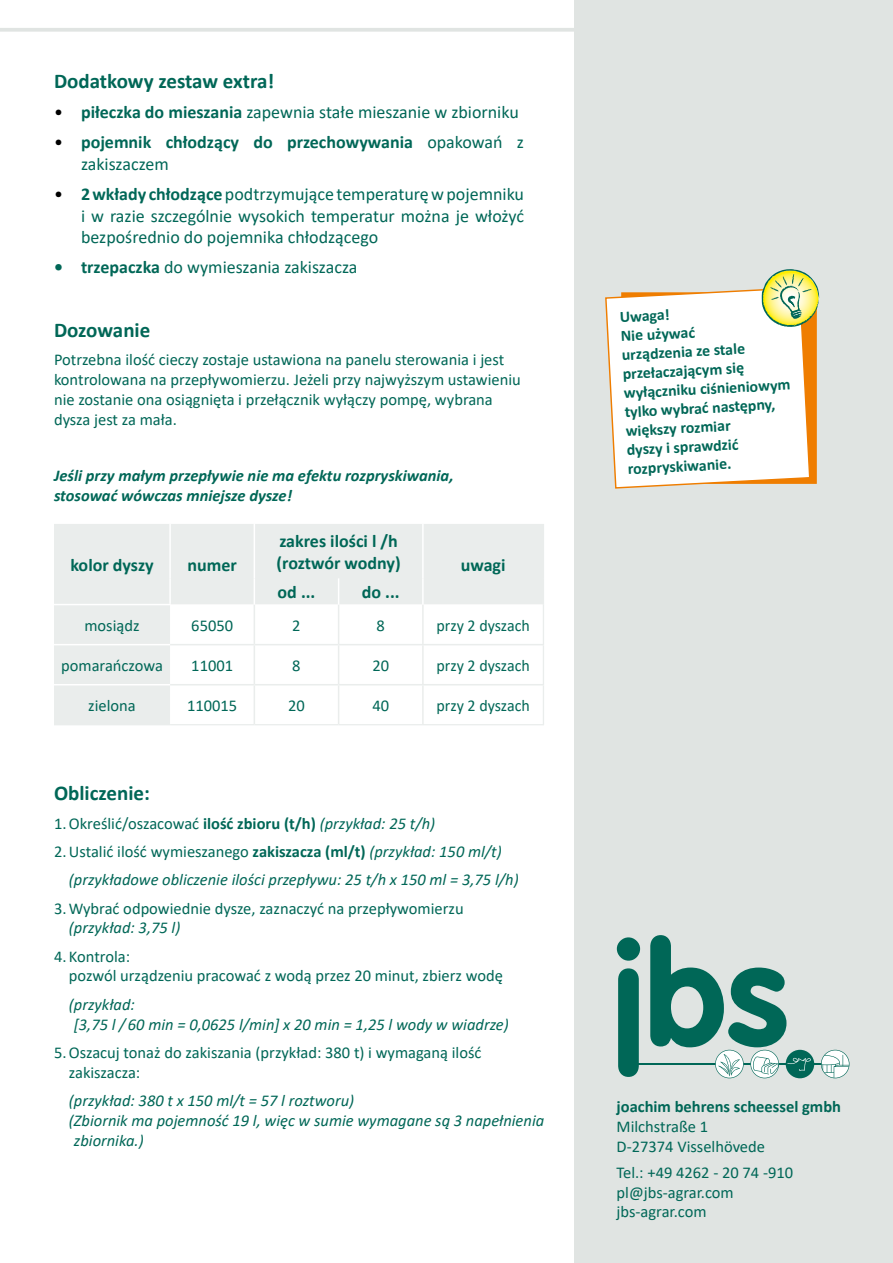
<style>
.page{position:relative;width:893px;height:1263px;background:#fff}
.page>*{position:absolute;margin:0;border:0;box-sizing:border-box;transform-origin:0 0}
.t1{font:700 21px "Calibri";color:#006757}
.t2{font:18px/21.6px "Calibri";color:#006757;text-align:justify}
.t3{font:700 18px/21.6px "Calibri";color:#006757}
.t4{font:16.5px/19.8px "Calibri";color:#006757}
.t5{font:italic 16.5px/19.8px "Calibri";color:#006757}
.t6{font:italic 700 16.5px/19.8px "Calibri";color:#006757}
.t7{font:700 16.5px "Calibri";color:#006757}
.t8{font:700 15.9px/19px "Calibri";color:#006757}
.s1{color:#000}
.s2{font-weight:700}
.s3{font-weight:400;color:#000}
.s4{font-weight:400}
.s5{font-style:italic}
</style>
<div class="page">
<div style="left:574px;top:0;width:319px;height:1263px;background:#e0e4e2"></div>
<hr style="left:0;top:28px;width:893px;height:4px;background:#e0e4e2">
<hr style="left:636px;top:1063px;width:79px;height:2px;background:#006757">
<svg style="left:617px;top:937px;width:23px;height:140px"></svg>
<svg style="left:650px;top:935px;width:199px;height:143px"></svg>
<svg style="left:54px;top:524px;width:490px;height:201px"></svg>
<svg style="left:605px;top:269px;width:215px;height:220px;background:#f6f0e2"></svg>
<p class="t1" style="left:54px;top:66px;width:222px">Dodatkowy zestaw extra!</p>
<p class="t2" style="left:54px;top:101px;width:466px"><span class="s1">•</span> <span class="s2">piłeczka do mieszania</span> zapewnia stałe mieszanie w zbiorniku</p>
<p class="t3" style="left:81px;top:131px;width:445px;text-indent:-27px"><span class="s3">•</span> pojemnik chłodzący do przechowywania <span class="s4">opakowań z zakiszaczem</span></p>
<p class="t2" style="left:81px;top:183px;width:445px;text-indent:-27px"><span class="s1">•</span> <span class="s2">2 wkłady chłodzące</span> podtrzymujące temperaturę w pojemniku i w razie szczególnie wysokich temperatur można je włożyć bezpośrednio do pojemnika chłodzącego</p>
<p class="t2" style="left:54px;top:256px;width:305px"><span class="s2">• trzepaczka</span> do wymieszania zakiszacza</p>
<p class="t1" style="left:54px;top:315px;width:98px">Dozowanie</p>
<p class="t4" style="left:54px;top:350px;width:468px">Potrzebna ilość cieczy zostaje ustawiona na panelu sterowania i jest kontrolowana na przepływomierzu. Jeżeli przy najwyższym ustawieniu nie zostanie ona osiągnięta i przełącznik wyłączy pompę, wybrana dysza jest za mała.</p>
<p class="t6" style="left:54px;top:465px;width:401px">Jeśli przy małym przepływie nie ma efektu rozpryskiwania, stosować wówczas mniejsze dysze!</p>
<p class="t3" style="left:71px;top:554px;width:85px">kolor dyszy</p>
<p class="t3" style="left:188px;top:554px;width:51px">numer</p>
<p class="t3" style="left:277px;top:530px;width:126px">zakres ilości l /h (roztwór wodny)</p>
<p class="t3" style="left:278px;top:581px;width:39px">od ...</p>
<p class="t3" style="left:362px;top:581px;width:39px">do ...</p>
<p class="t3" style="left:461px;top:554px;width:46px">uwagi</p>
<p class="t4" style="left:84px;top:615px;width:57px">mosiądz</p>
<p class="t4" style="left:191px;top:615px;width:43px">65050</p>
<p class="t4" style="left:292px;top:615px;width:10px">2</p>
<p class="t4" style="left:377px;top:615px;width:10px">8</p>
<p class="t4" style="left:437px;top:615px;width:95px">przy 2 dyszach</p>
<p class="t4" style="left:61px;top:655px;width:103px">pomarańczowa</p>
<p class="t4" style="left:191px;top:655px;width:43px">11001</p>
<p class="t4" style="left:292px;top:655px;width:10px">8</p>
<p class="t4" style="left:372px;top:655px;width:18px">20</p>
<p class="t4" style="left:437px;top:655px;width:95px">przy 2 dyszach</p>
<p class="t4" style="left:88px;top:695px;width:49px">zielona</p>
<p class="t4" style="left:187px;top:695px;width:52px">110015</p>
<p class="t4" style="left:288px;top:695px;width:18px">20</p>
<p class="t4" style="left:372px;top:695px;width:18px">40</p>
<p class="t4" style="left:437px;top:695px;width:95px">przy 2 dyszach</p>
<p class="t1" style="left:54px;top:778px;width:97px">Obliczenie:</p>
<p class="t4" style="left:54px;top:813px;width:383px">1.Określić/oszacować <span class="s2">ilość zbioru (t/h)</span> <span class="s5">(przykład: 25 t/h)</span></p>
<p class="t4" style="left:54px;top:841px;width:449px">2.Ustalić ilość wymieszanego <span class="s2">zakiszacza (ml/t)</span> <span class="s5">(przykład: 150 ml/t)</span></p>
<p class="t5" style="left:69px;top:869px;width:451px">(przykładowe obliczenie ilości przepływu: 25 t/h x 150 ml = 3,75 l/h)</p>
<p class="t4" style="left:54px;top:898px;width:411px">3.Wybrać odpowiednie dysze, zaznaczyć na przepływomierzu</p>
<p class="t5" style="left:69px;top:917px;width:113px">(przykład: 3,75 l)</p>
<p class="t4" style="left:69px;top:946px;width:436px;text-indent:-15px">4. Kontrola:<br>pozwól urządzeniu pracować z wodą przez 20 minut, zbierz wodę</p>
<p class="t5" style="left:74px;top:994px;width:436px;text-indent:-5px">(przykład:<br>[3,75 l / 60 min = 0,0625 l/min] x 20 min = 1,25 l wody w wiadrze)</p>
<p class="t4" style="left:69px;top:1042px;width:414px;text-indent:-15px">5.Oszacuj tonaż do zakiszania (przykład: 380 t) i wymaganą ilość zakiszacza:</p>
<p class="t5" style="left:69px;top:1090px;width:287px">(przykład: 380 t x 150 ml/t = 57 l roztworu)</p>
<p class="t5" style="left:69px;top:1110px;width:477px">(Zbiornik ma pojemność 19 l, więc w sumie wymagane są 3 napełnienia</p>
<p class="t5" style="left:74px;top:1129px;width:71px">zbiornika.)</p>
<p class="t8" style="left:619px;top:307px;width:168px;rotate:-3deg">Uwaga!<br>Nie używać<br>urządzenia ze stale przełaczającym się wyłączniku ciśnieniowym tylko wybrać następny, większy rozmiar<br>dyszy i sprawdzić rozpryskiwanie.</p>
<p class="t7" style="left:617px;top:1095px;width:226px">joachim behrens scheessel gmbh</p>
<p class="t4" style="left:617px;top:1116px;width:150px">Milchstraße 1<br>D-27374 Visselhövede</p>
<p class="t4" style="left:617px;top:1162px;width:178px">Tel.: +49 4262 - 20 74 -910 pl@jbs-agrar.com jbs-agrar.com</p>
</div>
